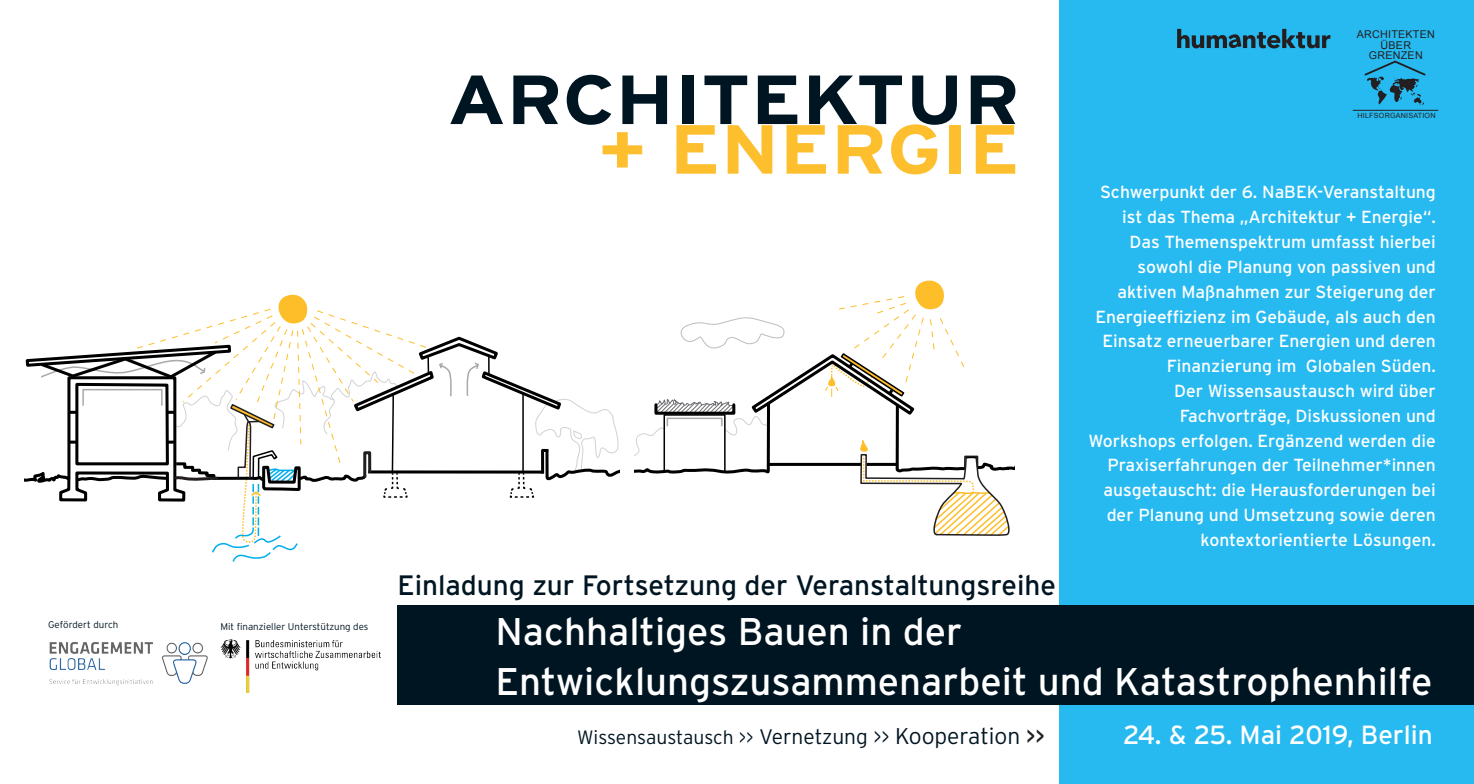
<style>
.page{position:relative;width:1474px;height:784px;background:#fff}
.page>*{position:absolute;margin:0;border:0;box-sizing:border-box;transform-origin:0 0}
.t1{font:700 69.3px "Interstate";color:#001522;scale:1.14 1}
.t2{font:700 69.3px "Interstate";color:#febf2f;scale:1.14 1}
.t3{font:38.5px/49.5px "Interstate";color:#fff}
.t4{font:28px "Interstate";color:#001522}
.t5{font:26.25px "Interstate";color:#fff}
.t6{font:300 19.25px "Interstate";color:#001522}
.t7{font:17.5px/24.8px "Interstate";color:#fff;text-align:right}
.t8{font:10.67px/10.7px "Arial";letter-spacing:.025em;color:#231f20;text-align:center}
.t9{font:300 9.8px "Interstate";color:#001522}
.t10{font:7.17px "Arial";letter-spacing:.025em;color:#231f20}
.s1{font-size:21px}
.s2{font-size:22.75px}
.s3{font-weight:400;font-size:22.75px;color:#231f20}
</style>
<div class="page">
<svg style="left:634px;top:280px;width:380px;height:256px"></svg>
<svg style="left:24px;top:294px;width:595px;height:268px"></svg>
<div style="left:1059px;top:0;width:414px;height:784px;background:#27baf1"></div>
<div style="left:397px;top:605px;width:1076px;height:99px;background:#001522"></div>
<img style="left:49px;top:642px;width:159px;height:43px">
<img style="left:220px;top:639px;width:161px;height:53px">
<hr style="left:1353px;top:110px;width:84px;height:1px;background:#231f20">
<svg style="left:1364px;top:60px;width:62px;height:45px"></svg>
<svg style="left:1177px;top:29px;width:153px;height:19px"></svg>
<p class="t9" style="left:48px;top:618px;width:72px">Gefördert durch</p>
<p class="t9" style="left:220px;top:620px;width:149px">Mit finanzieller Unterstützung des</p>
<h1 class="t1" style="left:447px;top:57px;width:504px">ARCHITEKTUR</h1>
<h1 class="t2" style="left:598px;top:107px;width:371px">+ ENERGIE</h1>
<h3 class="t4" style="left:397px;top:568px;width:660px">Einladung zur Fortsetzung der Veranstaltungsreihe</h3>
<p class="t8" style="left:1356px;top:29px;width:80px">ARCHITEKTEN<br>ÜBER<br>GRENZEN</p>
<p class="t10" style="left:1357px;top:111px;width:79px">HILFSORGANISATION</p>
<p class="t7" style="left:1088px;top:180px;width:349px">Schwerpunkt der 6. NaBEK-Veranstaltung ist das Thema „Architektur + Energie“.<br>Das Themenspektrum umfasst hierbei sowohl die Planung von passiven und aktiven Maßnahmen zur Steigerung der Energieeffizienz im Gebäude, als auch den Einsatz erneuerbarer Energien und deren Finanzierung im Globalen Süden.<br>Der Wissensaustausch wird über Fachvorträge, Diskussionen und Workshops erfolgen. Ergänzend werden die Praxiserfahrungen der Teilnehmer*innen ausgetauscht: die Herausforderungen bei der Planung und Umsetzung sowie deren kontextorientierte Lösungen.</p>
<h2 class="t3" style="left:495px;top:606px;width:938px">Nachhaltiges Bauen in der<br>Entwicklungszusammenarbeit und Katastrophenhilfe</h2>
<p class="t6" style="left:577px;top:726px;width:469px">Wissensaustausch &gt;&gt; <span class="s1">Vernetzung &gt;&gt;</span> <span class="s2">Kooperation</span> <span class="s3">&gt;&gt;</span></p>
<h3 class="t5" style="left:1123px;top:719px;width:311px">24. &amp; 25. Mai 2019, Berlin</h3>
</div>
